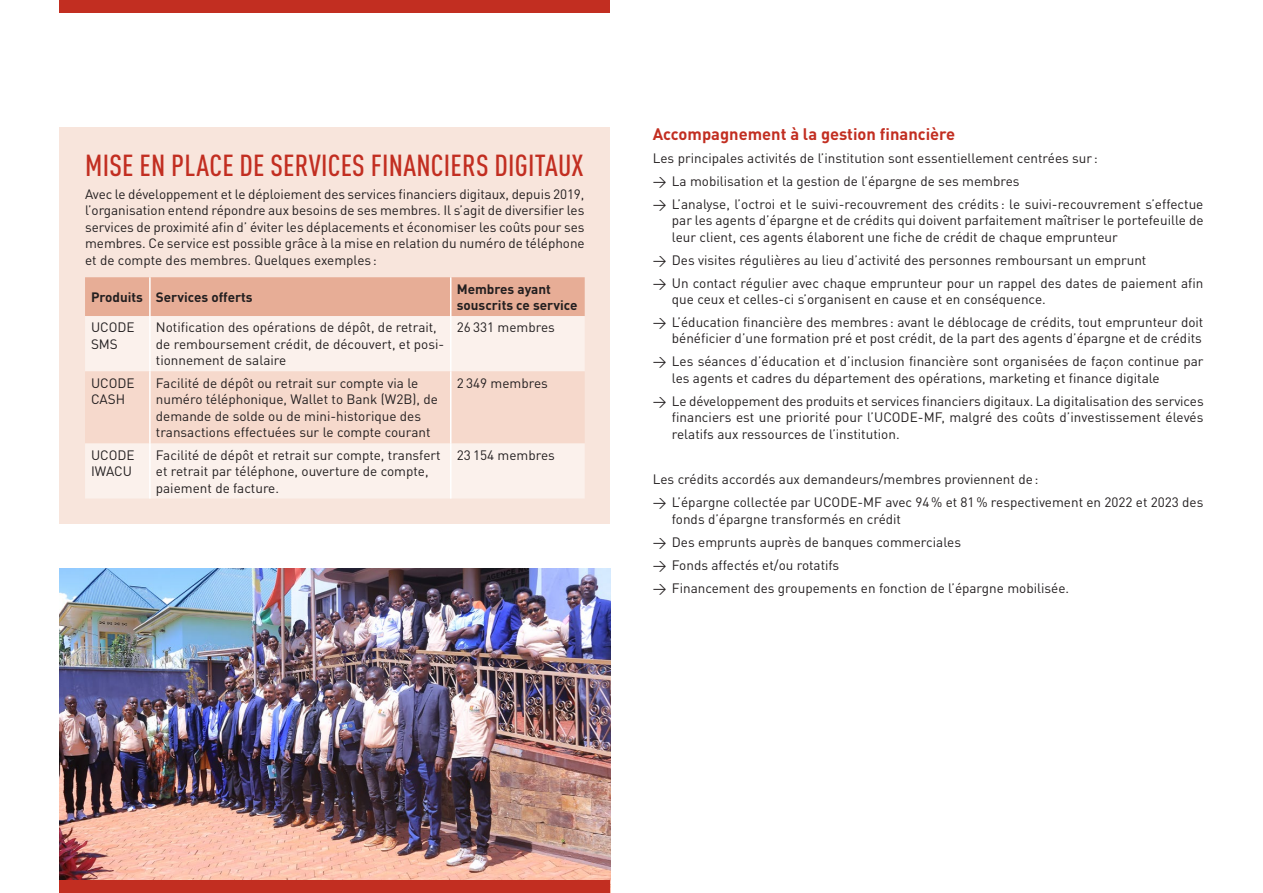
<style>
.page{position:relative;width:1263px;height:893px;background:#fff}
.page>*{position:absolute;margin:0;border:0;box-sizing:border-box;transform-origin:0 0}
.t1{font:500 condensed 30px "DINOT";letter-spacing:.01em;color:#c22e21}
.t2{font:700 16.5px "DINOT";color:#c22e21}
.t3{font:13.5px/16.5px "DINOT";color:#231f20}
.t4{font:700 13.5px/16.5px "DINOT";color:#231f20}
</style>
<div class="page">
<div style="left:60px;top:128px;width:550px;height:396px;background:#f8e5dc"></div>
<div style="left:85px;top:277px;width:500px;height:39px;background:#e7ad96"></div>
<div style="left:85px;top:316px;width:500px;height:183px;background:#fbf1ec"></div>
<div style="left:85px;top:371px;width:500px;height:72px;background:#f6d9cc"></div>
<hr style="left:149px;top:277px;width:2px;height:39px;background:#fff">
<hr style="left:450px;top:277px;width:1px;height:39px;background:#fff">
<hr style="left:149px;top:316px;width:2px;height:55px;background:#fff">
<hr style="left:450px;top:316px;width:1px;height:55px;background:#fff">
<hr style="left:149px;top:371px;width:2px;height:72px;background:#fff">
<hr style="left:450px;top:371px;width:1px;height:72px;background:#fff">
<hr style="left:149px;top:443px;width:2px;height:56px;background:#fff">
<hr style="left:450px;top:443px;width:1px;height:56px;background:#fff">
<div style="left:60px;top:0;width:550px;height:13px;background:#c22e21"></div>
<img style="left:60px;top:568px;width:550px;height:312px">
<div style="left:60px;top:880px;width:550px;height:13px;background:#c22e21"></div>
<h1 class="t1" style="left:85px;top:148px;width:500px">MISE EN PLACE DE SERVICES FINANCIERS DIGITAUX</h1>
<p class="t3" style="left:85px;top:186px;width:501px;text-align:justify">Avec le développement et le déploiement des services financiers digitaux, depuis 2019, l’organisation entend répondre aux besoins de ses membres. Il s’agit de diversifier les services de proximité afin d’ éviter les déplacements et économiser les coûts pour ses membres. Ce service est possible grâce à la mise en relation du numéro de téléphone et de compte des membres. Quelques exemples :</p>
<p class="t4" style="left:91px;top:288px;width:163px">Produits Services offerts</p>
<p class="t4" style="left:457px;top:280px;width:122px">Membres ayant souscrits ce service</p>
<p class="t3" style="left:91px;top:319px;width:45px">UCODE<br>SMS</p>
<p class="t3" style="left:156px;top:319px;width:290px">Notification des opérations de dépôt, de retrait, de remboursement crédit, de découvert, et posi&shy;tionnement de salaire</p>
<p class="t3" style="left:457px;top:319px;width:100px">26 331 membres</p>
<p class="t3" style="left:91px;top:374px;width:45px">UCODE<br>CASH</p>
<p class="t3" style="left:156px;top:374px;width:284px">Facilité de dépôt ou retrait sur compte via le numéro téléphonique, Wallet to Bank (W2B), de demande de solde ou de mini-historique des transactions effectuées sur le compte courant</p>
<p class="t3" style="left:457px;top:374px;width:93px">2 349 membres</p>
<p class="t3" style="left:91px;top:446px;width:45px">UCODE<br>IWACU</p>
<p class="t3" style="left:156px;top:446px;width:286px">Facilité de dépôt et retrait sur compte, transfert et retrait par téléphone, ouverture de compte, paiement de facture.</p>
<p class="t3" style="left:457px;top:446px;width:100px">23 154 membres</p>
<p class="t2" style="left:653px;top:123px;width:304px">Accompagnement à la gestion financière</p>
<p class="t3" style="left:653px;top:150px;width:447px">Les principales activités de l’institution sont essentiellement centrées sur :</p>
<p class="t3" style="left:653px;top:173px;width:368px">→ La mobilisation et la gestion de l’épargne de ses membres</p>
<p class="t3" style="left:672px;top:195px;width:533px;text-align:justify;text-indent:-19px">→ L’analyse, l’octroi et le suivi-recouvrement des crédits : le suivi-recouvrement s’effectue par les agents d’épargne et de crédits qui doivent parfaitement maîtriser le portefeuille de leur client, ces agents élaborent une fiche de crédit de chaque emprunteur</p>
<p class="t3" style="left:653px;top:251px;width:495px">→ Des visites régulières au lieu d’activité des personnes remboursant un emprunt</p>
<p class="t3" style="left:672px;top:274px;width:533px;text-indent:-19px">→ Un contact régulier avec chaque emprunteur pour un rappel des dates de paiement afin que ceux et celles-ci s’organisent en cause et en conséquence.</p>
<p class="t3" style="left:653px;top:314px;width:552px;text-align:right">→ L’éducation financière des membres : avant le déblocage de crédits, tout emprunteur doit bénéficier d’une formation pré et post crédit, de la part des agents d’épargne et de crédits</p>
<p class="t3" style="left:672px;top:353px;width:533px;text-indent:-19px">→ Les séances d’éducation et d’inclusion financière sont organisées de façon continue par les agents et cadres du département des opérations, marketing et finance digitale</p>
<p class="t3" style="left:672px;top:392px;width:533px;text-align:justify;text-indent:-19px">→ Le développement des produits et services financiers digitaux. La digitalisation des services financiers est une priorité pour l’UCODE-MF, malgré des coûts d’investissement élevés relatifs aux ressources de l’institution.</p>
<p class="t3" style="left:653px;top:471px;width:387px">Les crédits accordés aux demandeurs/membres proviennent de:</p>
<p class="t3" style="left:672px;top:494px;width:533px;text-indent:-19px">→ L’épargne collectée par UCODE-MF avec 94% et 81% respectivement en 2022 et 2023 des fonds d’épargne transformés en crédit</p>
<p class="t3" style="left:653px;top:533px;width:310px">→ Des emprunts auprès de banques commerciales</p>
<p class="t3" style="left:653px;top:556px;width:188px">→ Fonds affectés et/ou rotatifs</p>
<p class="t3" style="left:653px;top:579px;width:418px">→ Financement des groupements en fonction de l’épargne mobilisée.</p>
</div>
